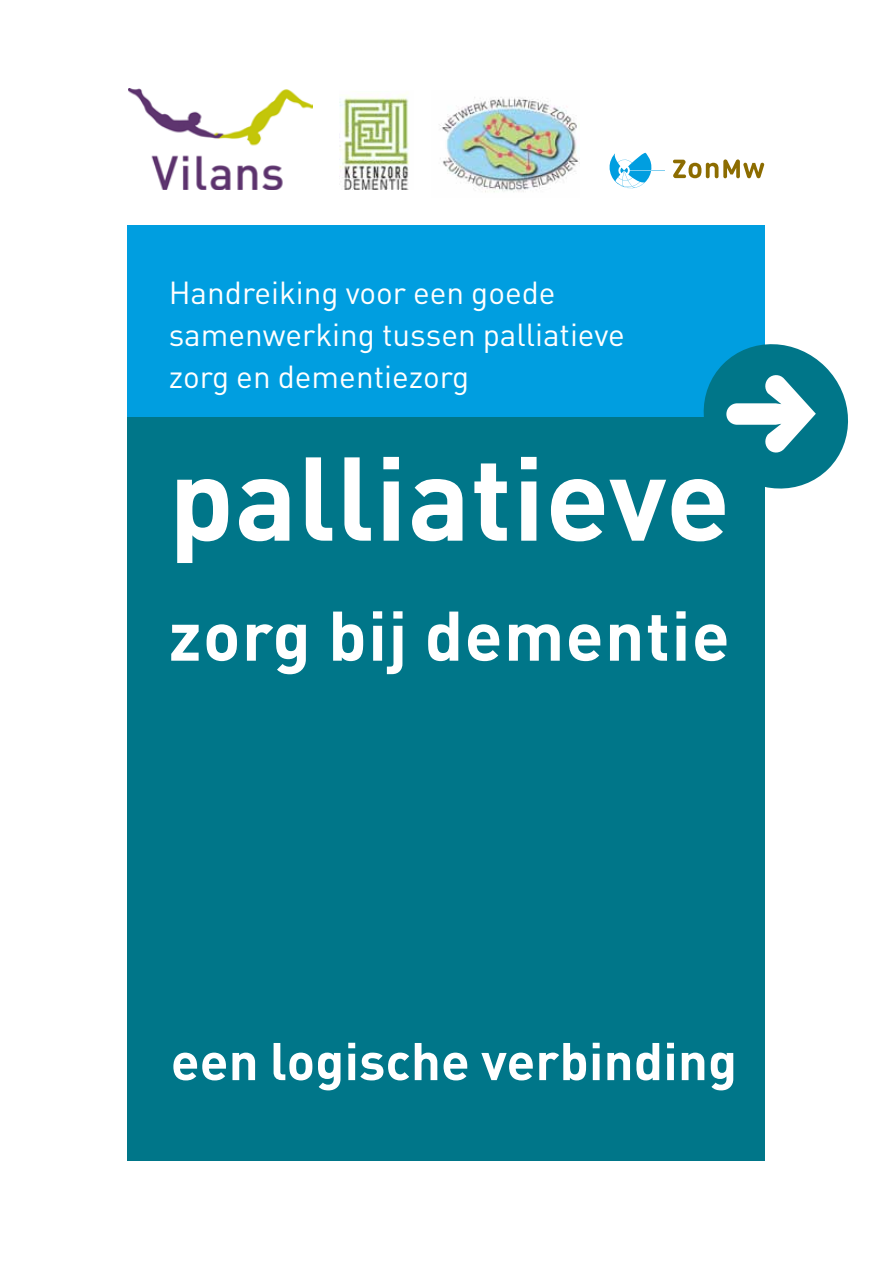
<style>
.page{position:relative;width:893px;height:1263px;background:#fff}
.page>*{position:absolute;margin:0;border:0;box-sizing:border-box;transform-origin:0 0}
.t1{font:700 117px "DINOT";letter-spacing:.005em;color:#fff}
.t2{font:700 69px "DINOT";letter-spacing:.02em;color:#fff}
.t3{font:700 52.2px "DINOT";letter-spacing:.005em;color:#fff}
.t4{font:31.5px/42px "DINOT";color:#fff}
</style>
<div class="page">
<img style="left:128px;top:88px;width:184px;height:101px">
<div style="left:128px;top:416px;width:637px;height:744px;background:#007689"></div>
<div style="left:128px;top:225px;width:637px;height:192px;background:#009ee0"></div>
<svg style="left:703px;top:344px;width:145px;height:145px"></svg>
<img style="left:340px;top:95px;width:70px;height:95px">
<img style="left:439px;top:97px;width:141px;height:96px">
<svg style="left:673px;top:159px;width:91px;height:19px"></svg>
<svg style="left:609px;top:153px;width:56px;height:36px"></svg>
<p class="t4" style="left:169px;top:271px;width:458px">Handreiking voor een goede samenwerking tussen palliatieve zorg en dementiezorg</p>
<h1 class="t1" style="left:169px;top:422px;width:563px">palliatieve</h1>
<h2 class="t2" style="left:169px;top:591px;width:562px">zorg bij dementie</h2>
<h3 class="t3" style="left:171px;top:1027px;width:568px">een logische verbinding</h3>
</div>
